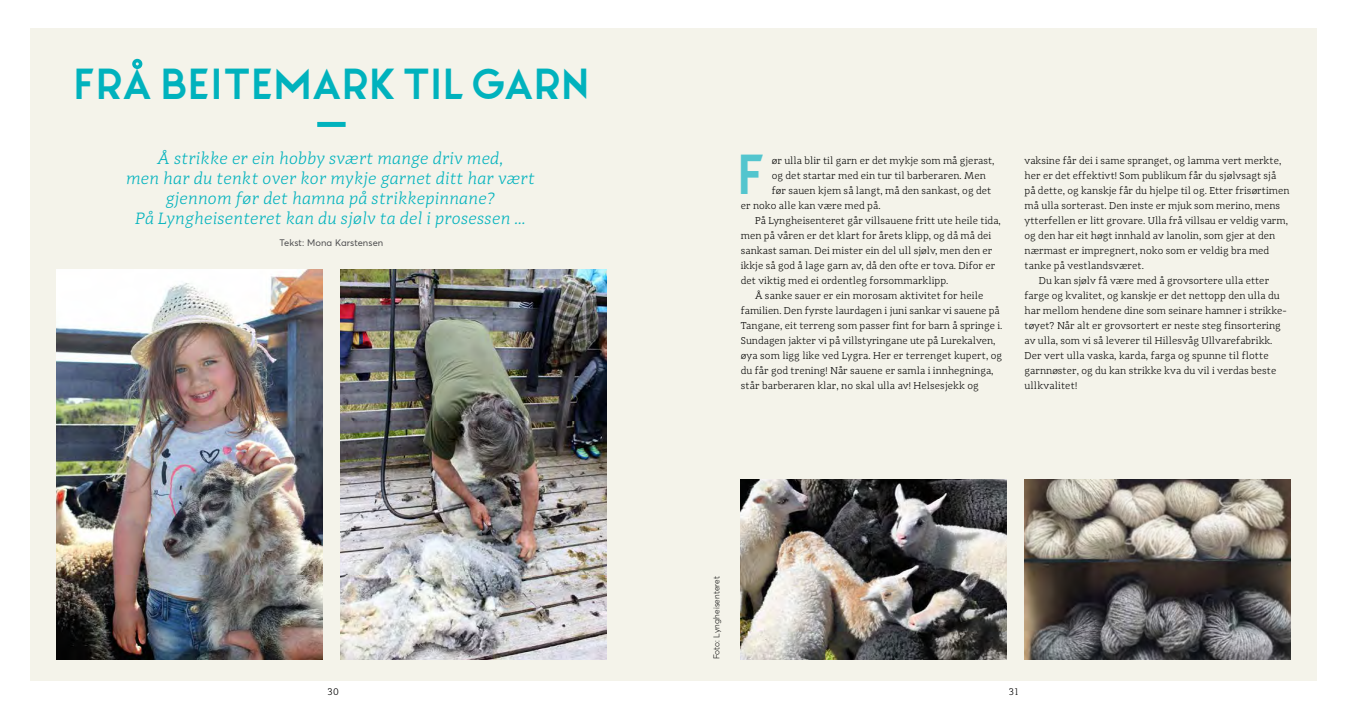
<style>
.page{position:relative;width:1347px;height:709px;background:#fff}
.page>*{position:absolute;margin:0;border:0;box-sizing:border-box;transform-origin:0 0}
.t1{font:43.75px "North";color:#53c5ce}
.t2{font:33.75px "North";letter-spacing:-.015em;color:#00b2bd}
.t3{font:italic 300 16.88px/20px "Adagio Slab";letter-spacing:.01em;color:#00b2bd;text-align:center}
.t4{font:300 10.25px "Adagio Slab";letter-spacing:.005em;color:#000}
.t5{font:300 10px "Adagio Slab";color:#000}
.t6{font:9.38px "Averta";letter-spacing:.01em;color:#4d4d4f}
.t7{font:300 8.38px "Averta";letter-spacing:.01em;color:#000}
</style>
<div class="page">
<div style="left:30px;top:28px;width:1286px;height:652px;background:#f4f3ea"></div>
<img style="left:1024px;top:479px;width:266px;height:180px">
<img style="left:741px;top:479px;width:265px;height:180px">
<img style="left:340px;top:269px;width:266px;height:390px">
<img style="left:57px;top:269px;width:265px;height:390px">
<div style="left:317px;top:122px;width:28px;height:5px;background:#00b2bd"></div>
<div style="left:132px;top:59px;width:10px;height:10px;border:4px solid #00b2bd;border-radius:50%"></div>
<h2 class="t2" style="left:74px;top:68px;width:516px">FRA BEITEMARK TIL GARN</h2>
<h3 class="t3" style="left:127px;top:148px;width:410px">Å strikke er ein hobby svært mange driv med,<br>men har du tenkt over kor mykje garnet ditt har vært gjennom før det hamna på strikkepinnane?<br>På Lyngheisenteret kan du sjølv ta del i prosessen …</h3>
<p class="t6" style="left:279px;top:237px;width:105px">Tekst: Mona Karstensen</p>
<h1 class="t1" style="left:738px;top:154px;width:30px">F</h1>
<p class="t4" style="left:771px;top:154px;width:224px">ør ulla blir til garn er det mykje som må gjerast,</p>
<p class="t4" style="left:771px;top:169px;width:215px">og det startar med ein tur til barberaren. Men</p>
<p class="t4" style="left:771px;top:184px;width:221px">før sauen kjem så langt, må den sankast, og det</p>
<p class="t4" style="left:741px;top:199px;width:141px">er noko alle kan være med på.</p>
<p class="t4" style="left:755px;top:214px;width:247px">På Lyngheisenteret går villsauene fritt ute heile tida,</p>
<p class="t4" style="left:741px;top:229px;width:252px">men på våren er det klart for årets klipp, og då må dei</p>
<p class="t4" style="left:741px;top:244px;width:253px">sankast saman. Dei mister ein del ull sjølv, men den er</p>
<p class="t4" style="left:741px;top:259px;width:256px">ikkje så god å lage garn av, då den ofte er tova. Difor er</p>
<p class="t4" style="left:741px;top:274px;width:209px">det viktig med ei ordentleg forsommarklipp.</p>
<p class="t4" style="left:755px;top:289px;width:230px">Å sanke sauer er ein morosam aktivitet for heile</p>
<p class="t4" style="left:741px;top:304px;width:260px">familien. Den fyrste laurdagen i juni sankar vi sauene på</p>
<p class="t4" style="left:741px;top:319px;width:263px">Tangane, eit terreng som passer fint for barn å springe i.</p>
<p class="t4" style="left:741px;top:334px;width:256px">Sundagen jakter vi på villstyringane ute på Lurekalven,</p>
<p class="t4" style="left:741px;top:349px;width:263px">øya som ligg like ved Lygra. Her er terrenget kupert, og</p>
<p class="t4" style="left:741px;top:364px;width:254px">du får god trening! Når sauene er samla i innhegninga,</p>
<p class="t4" style="left:741px;top:379px;width:239px">står barberaren klar, no skal ulla av! Helsesjekk og</p>
<p class="t4" style="left:1024px;top:154px;width:258px">vaksine får dei i same spranget, og lamma vert merkte,</p>
<p class="t4" style="left:1024px;top:169px;width:253px">her er det effektivt! Som publikum får du sjølvsagt sjå</p>
<p class="t4" style="left:1024px;top:184px;width:266px">på dette, og kanskje får du hjelpe til og. Etter frisørtimen</p>
<p class="t4" style="left:1024px;top:199px;width:257px">må ulla sorterast. Den inste er mjuk som merino, mens</p>
<p class="t4" style="left:1024px;top:214px;width:265px">ytterfellen er litt grovare. Ulla frå villsau er veldig varm,</p>
<p class="t4" style="left:1024px;top:229px;width:252px">og den har eit høgt innhald av lanolin, som gjer at den</p>
<p class="t4" style="left:1024px;top:244px;width:246px">nærmast er impregnert, noko som er veldig bra med</p>
<p class="t4" style="left:1024px;top:259px;width:121px">tanke på vestlandsværet.</p>
<p class="t4" style="left:1038px;top:274px;width:232px">Du kan sjølv få være med å grovsortere ulla etter</p>
<p class="t4" style="left:1024px;top:289px;width:257px">farge og kvalitet, og kanskje er det nettopp den ulla du</p>
<p class="t4" style="left:1024px;top:304px;width:264px">har mellom hendene dine som seinare hamner i strikke-</p>
<p class="t4" style="left:1024px;top:319px;width:258px">tøyet? Når alt er grovsortert er neste steg finsortering</p>
<p class="t4" style="left:1024px;top:334px;width:249px">av ulla, som vi så leverer til Hillesvåg Ullvarefabrikk.</p>
<p class="t4" style="left:1024px;top:349px;width:246px">Der vert ulla vaska, karda, farga og spunne til flotte</p>
<p class="t4" style="left:1024px;top:364px;width:253px">garnnøster, og du kan strikke kva du vil i verdas beste</p>
<p class="t4" style="left:1024px;top:379px;width:54px">ullkvalitet!</p>
<p class="t7" style="left:711px;top:659px;width:85px;rotate:-90deg">Foto: Lyngheisenteret</p>
<p class="t5" style="left:327px;top:685px;width:13px">30</p>
<p class="t5" style="left:1009px;top:685px;width:11px">31</p>
</div>
